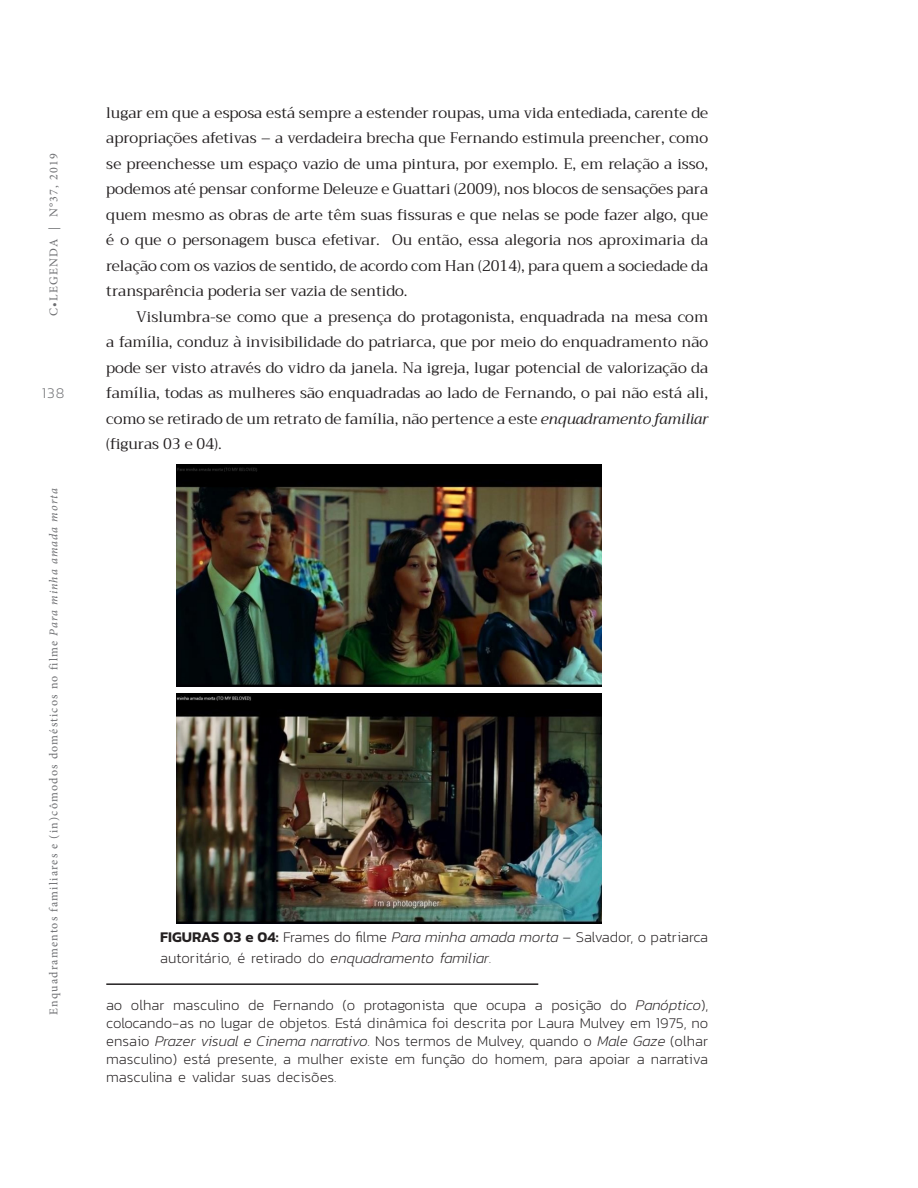
<style>
.page{position:relative;width:918px;height:1188px;background:#fff}
.page>*{position:absolute;margin:0;border:0;box-sizing:border-box;transform-origin:0 0}
.CORPO_DE_TEXTO_2020{font:15px/25.5px "Trirong";color:#231f20;text-align:justify}
.NOTA_RODAPÉ_2020-2{font:200 15px/18px "Kanit";color:#231f20;text-align:justify}
.t1{font:200 15px "Kanit";color:#6c6d70}
.t2{font:12px "Minion Pro";letter-spacing:.1em;color:#6c6d70}
.s1{font-style:italic}
.s2{font-weight:600}
</style>
<div class="page">
<hr style="left:106px;top:983px;width:432px;height:2px;background:#231f20">
<img style="left:176px;top:465px;width:425px;height:222px">
<img style="left:176px;top:693px;width:425px;height:231px">
<p class="t2" style="left:46px;top:316px;width:164px;rotate:-90deg">C•LEGENDA | N°37, 2019</p>
<p class="t1" style="left:42px;top:383px;width:24px">138</p>
<p class="t2" style="left:46px;top:1015px;width:528px;rotate:-90deg">Enquadramentos familiares e (in)cômodos domésticos no filme <span class="s1">Para minha amada morta</span></p>
<p class="CORPO_DE_TEXTO_2020" style="left:106px;top:100px;width:603px">lugar em que a esposa está sempre a estender roupas, uma vida entediada, carente de apropriações afetivas – a verdadeira brecha que Fernando estimula preencher, como se preenchesse um espaço vazio de uma pintura, por exemplo. E, em relação a isso, podemos até pensar conforme Deleuze e Guattari (2009), nos blocos de sensações para quem mesmo as obras de arte têm suas fissuras e que nelas se pode fazer algo, que é o que o personagem busca efetivar. Ou então, essa alegoria nos aproximaria da relação com os vazios de sentido, de acordo com Han (2014), para quem a sociedade da transparência poderia ser vazia de sentido.</p>
<p class="CORPO_DE_TEXTO_2020" style="left:106px;top:304px;width:603px;text-indent:30px">Vislumbra-se como que a presença do protagonista, enquadrada na mesa com a família, conduz à invisibilidade do patriarca, que por meio do enquadramento não pode ser visto através do vidro da janela. Na igreja, lugar potencial de valorização da família, todas as mulheres são enquadradas ao lado de Fernando, o pai não está ali, como se retirado de um retrato de família, não pertence a este <span class="s1">enquadramento familiar </span>(figuras 03 e 04).</p>
<p class="NOTA_RODAPÉ_2020-2" style="left:160px;top:928px;width:549px"><span class="s2">FIGURAS 03 e 04:</span> Frames do filme <span class="s1">Para minha amada morta</span> – Salvador, o patriarca</p>
<p class="NOTA_RODAPÉ_2020-2" style="left:160px;top:949px;width:333px">autoritário, é retirado do <span class="s1">enquadramento familiar</span>.</p>
<p class="NOTA_RODAPÉ_2020-2" style="left:106px;top:996px;width:603px">ao olhar masculino de Fernando (o protagonista que ocupa a posição do <span class="s1">Panóptico</span>), colocando-as no lugar de objetos. Está dinâmica foi descrita por Laura Mulvey em 1975, no ensaio <span class="s1">Prazer visual e Cinema narrativo</span>. Nos termos de Mulvey, quando o <span class="s1">Male Gaze</span> (olhar masculino) está presente, a mulher existe em função do homem, para apoiar a narrativa masculina e validar suas decisões.</p>
</div>
